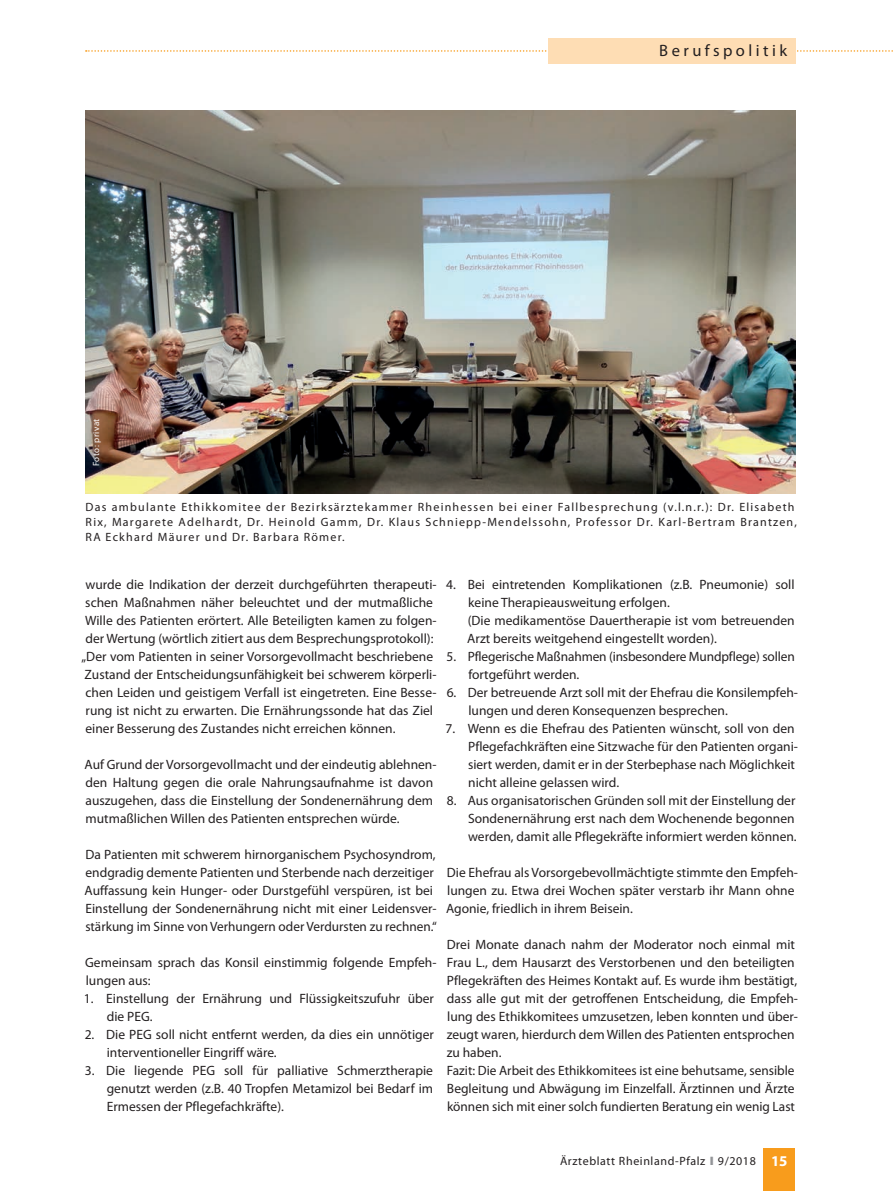
<style>
.page{position:relative;width:893px;height:1191px;background:#fff}
.page>*{position:absolute;margin:0;border:0;box-sizing:border-box;transform-origin:0 0}
.t1{font:16.5px "Myriad Pro";letter-spacing:.21em;color:#231f20}
.t2{font:13.5px/18px "Myriad Pro";color:#231f20}
.t3{font:12px/15px "Myriad Pro";letter-spacing:.1em;color:#231f20}
.t4{font:12px "Myriad Pro";letter-spacing:.05em;color:#231f20}
.t5{font:9px "Myriad Pro";letter-spacing:.05em;color:#fff}
.s1{color:#939598}
.s2{font-weight:700;font-size:15px;color:#fff}
</style>
<div class="page">
<div style="left:763px;top:1148px;width:32px;height:43px;background:#f89c1c"></div>
<svg style="left:86px;top:50px;width:807px;height:2px"></svg>
<div style="left:548px;top:38px;width:248px;height:26px;background:#feddb4"></div>
<img style="left:85px;top:111px;width:710px;height:382px">
<p class="t5" style="left:90px;top:466px;width:49px;rotate:-90deg">Foto: privat</p>
<p class="t1" style="left:659px;top:40px;width:129px">Berufspolitik</p>
<p class="t3" style="left:86px;top:499px;width:713px">Das ambulante Ethikkomitee der Bezirksärztekammer Rheinhessen bei einer Fallbesprechung (v.l.n.r.): Dr. Elisabeth<br>Rix, Margarete Adelhardt, Dr. Heinold Gamm, Dr. Klaus Schniepp-Mendelssohn, Professor Dr. Karl-Bertram Brantzen,<br>RA Eckhard Mäurer und Dr. Barbara Römer.</p>
<p class="t2" style="left:85px;top:575px;width:353px">wurde die Indikation der derzeit durchgeführten therapeuti-</p>
<p class="t2" style="left:85px;top:593px;width:349px">schen Maßnahmen näher beleuchtet und der mutmaßliche</p>
<p class="t2" style="left:85px;top:611px;width:353px">Wille des Patienten erörtert. Alle Beteiligten kamen zu folgen-</p>
<p class="t2" style="left:86px;top:629px;width:349px">der Wertung (wörtlich zitiert aus dem Besprechungsprotokoll):</p>
<p class="t2" style="left:82px;top:647px;width:353px">„Der vom Patienten in seiner Vorsorgevollmacht beschriebene</p>
<p class="t2" style="left:85px;top:665px;width:354px">Zustand der Entscheidungsunfähigkeit bei schwerem körperli-</p>
<p class="t2" style="left:86px;top:683px;width:353px">chen Leiden und geistigem Verfall ist eingetreten. Eine Besse-</p>
<p class="t2" style="left:86px;top:701px;width:349px">rung ist nicht zu erwarten. Die Ernährungssonde hat das Ziel</p>
<p class="t2" style="left:85px;top:719px;width:311px">einer Besserung des Zustandes nicht erreichen können.</p>
<p class="t2" style="left:85px;top:755px;width:353px">Auf Grund der Vorsorgevollmacht und der eindeutig ablehnen&shy;den Haltung gegen die orale Nahrungsaufnahme ist davon auszugehen, dass die Einstellung der Sondenernährung dem mutmaßlichen Willen des Patienten entsprechen würde.</p>
<p class="t2" style="left:85px;top:845px;width:354px">Da Patienten mit schwerem hirnorganischem Psychosyndrom, endgradig demente Patienten und Sterbende nach derzeitiger Auffassung kein Hunger- oder Durstgefühl verspüren, ist bei Einstellung der Sondenernährung nicht mit einer Leidensver&shy;stärkung im Sinne von Verhungern oder Verdursten zu rechnen.“</p>
<p class="t2" style="left:85px;top:953px;width:352px">Gemeinsam sprach das Konsil einstimmig folgende Empfeh&shy;lungen aus:</p>
<p class="t2" style="left:107px;top:989px;width:329px;text-indent:-23px">1. Einstellung der Ernährung und Flüssigkeitszufuhr über die PEG.</p>
<p class="t2" style="left:107px;top:1025px;width:329px;text-indent:-22px">2. Die PEG soll nicht entfernt werden, da dies ein unnötiger interventioneller Eingriff wäre.</p>
<p class="t2" style="left:107px;top:1061px;width:328px;text-align:justify;text-indent:-22px">3. Die liegende PEG soll für palliative Schmerztherapie genutzt werden (z.B. 40 Tropfen Metamizol bei Bedarf im Ermessen der Pflegefachkräfte).</p>
<p class="t2" style="left:467px;top:575px;width:329px;text-indent:-21px">4. Bei eintretenden Komplikationen (z.B. Pneumonie) soll keine Therapieausweitung erfolgen.<br>(Die medikamentöse Dauertherapie ist vom betreuenden Arzt bereits weitgehend eingestellt worden).</p>
<p class="t2" style="left:468px;top:647px;width:328px;text-indent:-22px">5. Pflegerische Maßnahmen (insbesondere Mundpflege) sollen fortgeführt werden.</p>
<p class="t2" style="left:468px;top:683px;width:331px;text-indent:-22px">6. Der betreuende Arzt soll mit der Ehefrau die Konsilempfeh&shy;lungen und deren Konsequenzen besprechen.</p>
<p class="t2" style="left:468px;top:719px;width:332px;text-indent:-22px">7. Wenn es die Ehefrau des Patienten wünscht, soll von den Pflegefachkräften eine Sitzwache für den Patienten organi&shy;siert werden, damit er in der Sterbephase nach Möglichkeit nicht alleine gelassen wird.</p>
<p class="t2" style="left:468px;top:791px;width:330px;text-indent:-21px">8. Aus organisatorischen Gründen soll mit der Einstellung der<br>Sondenernährung erst nach dem Wochenende begonnen werden, damit alle Pflegekräfte informiert werden können.</p>
<p class="t2" style="left:446px;top:863px;width:353px">Die Ehefrau als Vorsorgebevollmächtigte stimmte den Empfeh&shy;lungen zu. Etwa drei Wochen später verstarb ihr Mann ohne<br>Agonie, friedlich in ihrem Beisein.</p>
<p class="t2" style="left:447px;top:935px;width:353px">Drei Monate danach nahm der Moderator noch einmal mit Frau L., dem Hausarzt des Verstorbenen und den beteiligten Pflegekräften des Heimes Kontakt auf. Es wurde ihm bestätigt, dass alle gut mit der getroffenen Entscheidung, die Empfeh&shy;lung des Ethikkomitees umzusetzen, leben konnten und über&shy;zeugt waren, hierdurch dem Willen des Patienten entsprochen zu haben.<br>Fazit: Die Arbeit des Ethikkomitees ist eine behutsame, sensible Begleitung und Abwägung im Einzelfall. Ärztinnen und Ärzte können sich mit einer solch fundierten Beratung ein wenig Last</p>
<p class="t4" style="left:560px;top:1154px;width:229px">Ärzteblatt Rheinland-Pfalz <span class="s1">❙</span> 9/2018 <span class="s2">15</span></p>
</div>
